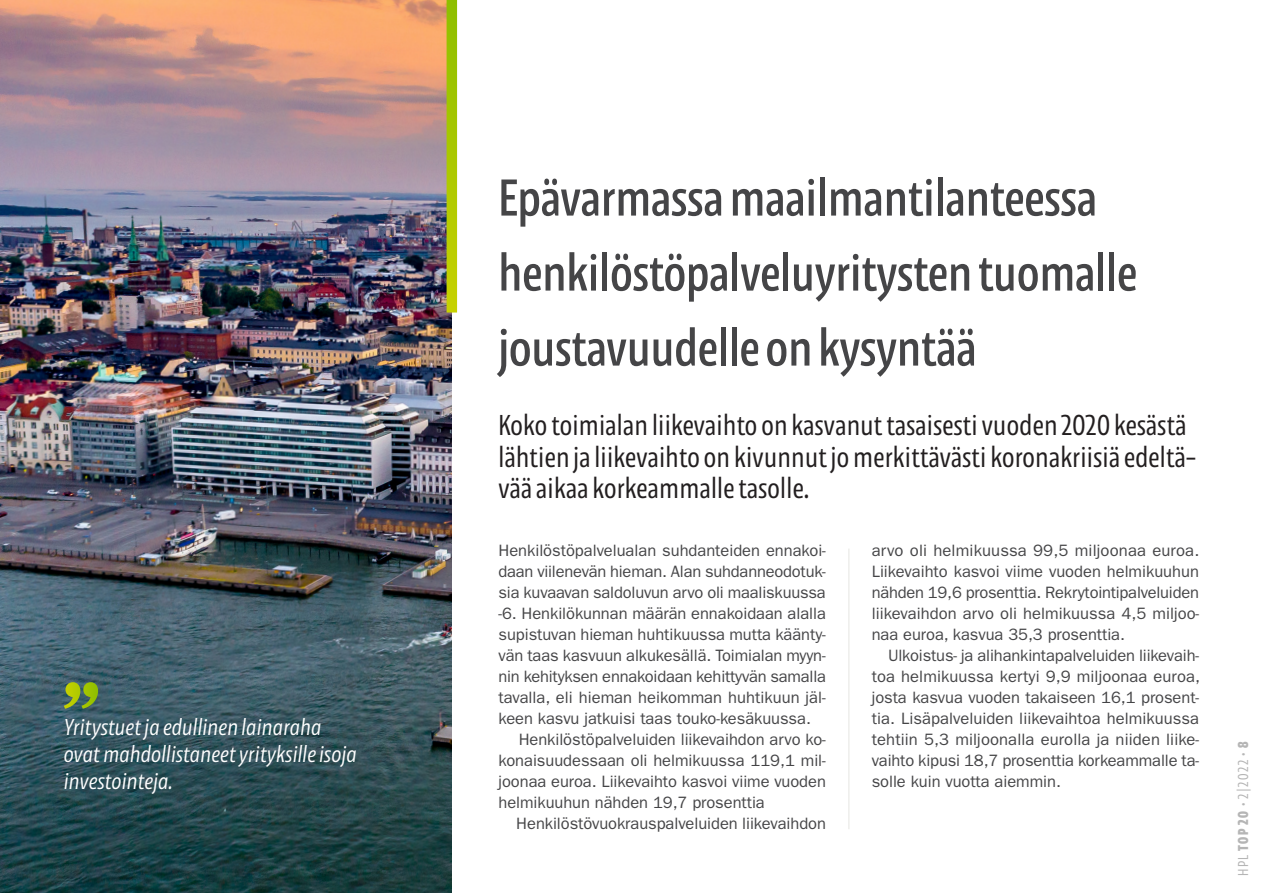
<style>
.page{position:relative;width:1263px;height:893px;background:#fff}
.page>*{position:absolute;margin:0;border:0;box-sizing:border-box;transform-origin:0 0}
.Ajankohtaista___otsi{font:54px/75px "Floki";color:#454547}
.Ajankohtaista___ingr{font:300 30px/31.5px "Floki";letter-spacing:.01em;color:#231f20}
.Ajankohatusta___lain{font:italic 300 24px/27px "Floki";letter-spacing:.01em;color:#fff}
.Ajankohtaista___leip{font:16.5px/21px "ITC Franklin Gothic Std";letter-spacing:-.005em;color:#454547;text-align:justify}
.t1{font:300 15px "Floki";letter-spacing:.09em;color:#b5b5b5}
.s1{font-weight:700}
</style>
<div class="page">
<img style="left:0;top:0;width:452px;height:893px">
<hr style="left:848px;top:549px;width:1px;height:280px;background:#eeeeeb">
<svg style="left:64px;top:682px;width:34px;height:27px"></svg>
<svg style="left:447px;top:0;width:10px;height:313px;background:#aac700"></svg>
<p class="Ajankohatusta___lain" style="left:64px;top:712px;width:295px">Yritystuet ja edullinen lainaraha ovat mahdollistaneet yrityksille isoja investointeja.</p>
<p class="Ajankohtaista___otsi" style="left:498px;top:156px;width:640px">Epävarmassa maailmantilanteessa henkilöstöpalveluyritysten tuomalle joustavuudelle on kysyntää</p>
<p class="Ajankohtaista___ingr" style="left:498px;top:407px;width:699px">Koko toimialan liikevaihto on kasvanut tasaisesti vuoden 2020 kesästä lähtien ja liikevaihto on kivunnut jo merkittävästi koronakriisiä edeltä&shy;vää aikaa korkeammalle tasolle.</p>
<p class="Ajankohtaista___leip" style="left:498px;top:540px;width:329px">Henkilöstöpalvelualan suhdanteiden ennakoi&shy;daan viilenevän hieman. Alan suhdanneodotuk&shy;sia kuvaavan saldoluvun arvo oli maaliskuussa -6. Henkilökunnan määrän ennakoidaan alalla supistuvan hieman huhtikuussa mutta käänty&shy;vän taas kasvuun alkukesällä. Toimialan myyn&shy;nin kehityksen ennakoidaan kehittyvän samalla tavalla, eli hieman heikomman huhtikuun jäl&shy;keen kasvu jatkuisi taas touko-kesäkuussa.</p>
<p class="Ajankohtaista___leip" style="left:498px;top:729px;width:329px;text-indent:20px">Henkilöstöpalveluiden liikevaihdon arvo ko&shy;konaisuudessaan oli helmikuussa 119,1 mil&shy;joonaa euroa. Liikevaihto kasvoi viime vuoden helmikuuhun nähden 19,7 prosenttia</p>
<p class="Ajankohtaista___leip" style="left:516px;top:813px;width:311px">Henkilöstövuokrauspalveluiden liikevaihdon</p>
<p class="Ajankohtaista___leip" style="left:872px;top:540px;width:329px">arvo oli helmikuussa 99,5 miljoonaa euroa.<br>Liikevaihto kasvoi viime vuoden helmikuuhun nähden 19,6 prosenttia. Rekrytointipalveluiden liikevaihdon arvo oli helmikuussa 4,5 miljoo&shy;naa euroa, kasvua 35,3 prosenttia.</p>
<p class="Ajankohtaista___leip" style="left:872px;top:645px;width:330px;text-indent:16px">Ulkoistus- ja alihankintapalveluiden liikevaih&shy;toa helmikuussa kertyi 9,9 miljoonaa euroa, josta kasvua vuoden takaiseen 16,1 prosent&shy;tia. Lisäpalveluiden liikevaihtoa helmikuussa tehtiin 5,3 miljoonalla eurolla ja niiden liike&shy;vaihto kipusi 18,7 prosenttia korkeammalle ta&shy;solle kuin vuotta aiemmin.</p>
<p class="t1" style="left:1232px;top:876px;width:136px;rotate:-90deg">HPL <span class="s1">TOP 20</span> • 2|2022 • <span class="s1">8</span></p>
</div>
